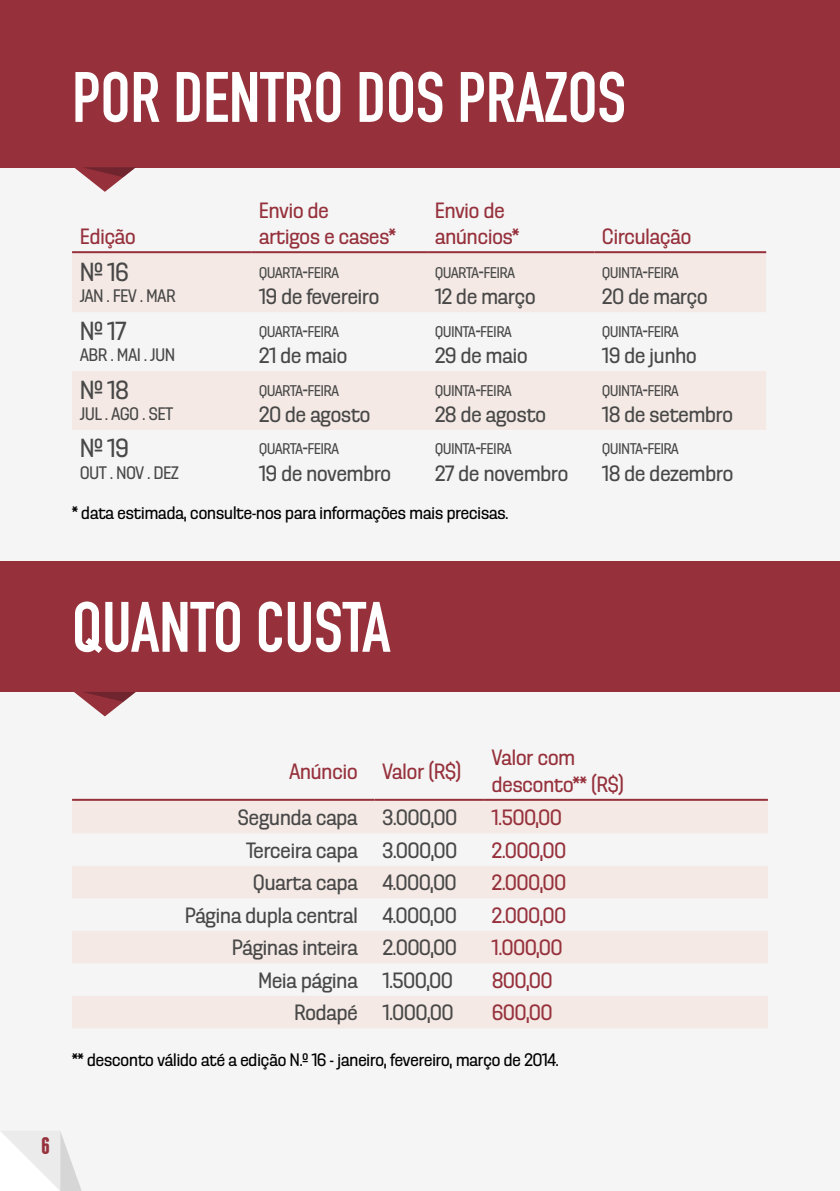
<style>
.page{position:relative;width:840px;height:1191px;background:#fff}
.page>*{position:absolute;margin:0;border:0;box-sizing:border-box;transform-origin:0 0}
.t1{font:700 70px "DIN Condensed";color:#fff}
.t2{font:26px "Dezen Pro";color:#484848}
.t3{font:700 24px "Franchise";color:#96313c}
.t4{font:22px "Dezen Pro";color:#484848}
.t5{font:22px/26.4px "Dezen Pro";color:#96313c}
.t6{font:18px "Dezen Pro";color:#000}
.t7{font:18px "Dezen Pro";color:#484848}
.t8{font:15.4px "Dezen Pro";color:#484848}
.s1{font-size:22px}
</style>
<div class="page">
<div style="left:0;top:0;width:839px;height:1191px;background:#f5f5f5"></div>
<svg style="left:60px;top:1131px;width:22px;height:60px"></svg>
<div style="left:0;top:0;width:839px;height:167px;background:#96313c"></div>
<div style="left:0;top:562px;width:839px;height:130px;background:#96313c"></div>
<svg style="left:72px;top:801px;width:695px;height:227px;fill:#f4e9e4"></svg>
<hr style="left:72px;top:799px;width:302px;height:2px;background:#96313c">
<hr style="left:374px;top:799px;width:109px;height:2px;background:#96313c">
<hr style="left:483px;top:799px;width:284px;height:2px;background:#96313c">
<svg style="left:72px;top:253px;width:693px;height:177px;fill:#f4e9e4"></svg>
<hr style="left:72px;top:251px;width:179px;height:2px;background:#96313c">
<hr style="left:251px;top:251px;width:176px;height:2px;background:#96313c">
<hr style="left:427px;top:251px;width:167px;height:2px;background:#96313c">
<hr style="left:594px;top:251px;width:171px;height:2px;background:#96313c">
<svg style="left:72px;top:167px;width:66px;height:25px"></svg>
<svg style="left:74px;top:692px;width:62px;height:24px"></svg>
<h1 class="t1" style="left:72px;top:56px;width:551px">POR DENTRO DOS PRAZOS</h1>
<p class="t5" style="left:80px;top:223px;width:57px">Edição</p>
<p class="t2" style="left:80px;top:257px;width:50px">Nº 16</p>
<p class="t7" style="left:80px;top:286px;width:88px">jan . fev . mar</p>
<p class="t2" style="left:80px;top:316px;width:48px">Nº 17</p>
<p class="t7" style="left:80px;top:345px;width:94px">abr . mai . jun</p>
<p class="t2" style="left:80px;top:375px;width:50px">Nº 18</p>
<p class="t7" style="left:80px;top:404px;width:94px">jul . ago . set</p>
<p class="t2" style="left:80px;top:434px;width:50px">Nº 19</p>
<p class="t7" style="left:80px;top:463px;width:100px">out . nov . dez</p>
<p class="t5" style="left:259px;top:197px;width:138px">Envio de<br>artigos e cases*</p>
<p class="t5" style="left:435px;top:197px;width:85px">Envio de anúncios*</p>
<p class="t8" style="left:259px;top:264px;width:81px">QUARTA<span class="s1">-</span>FEIRA</p>
<p class="t4" style="left:259px;top:284px;width:121px">19 de fevereiro</p>
<p class="t8" style="left:435px;top:264px;width:81px">QUARTA<span class="s1">-</span>FEIRA</p>
<p class="t4" style="left:435px;top:284px;width:102px">12 de março</p>
<p class="t8" style="left:259px;top:323px;width:81px">QUARTA<span class="s1">-</span>FEIRA</p>
<p class="t4" style="left:259px;top:343px;width:89px">21 de maio</p>
<p class="t8" style="left:435px;top:323px;width:78px">QUINTA<span class="s1">-</span>FEIRA</p>
<p class="t4" style="left:435px;top:343px;width:94px">29 de maio</p>
<p class="t8" style="left:259px;top:382px;width:81px">QUARTA<span class="s1">-</span>FEIRA</p>
<p class="t4" style="left:259px;top:402px;width:113px">20 de agosto</p>
<p class="t8" style="left:435px;top:382px;width:78px">QUINTA<span class="s1">-</span>FEIRA</p>
<p class="t4" style="left:435px;top:402px;width:112px">28 de agosto</p>
<p class="t8" style="left:259px;top:440px;width:81px">QUARTA<span class="s1">-</span>FEIRA</p>
<p class="t4" style="left:259px;top:461px;width:133px">19 de novembro</p>
<p class="t8" style="left:435px;top:440px;width:78px">QUINTA<span class="s1">-</span>FEIRA</p>
<p class="t4" style="left:435px;top:461px;width:135px">27 de novembro</p>
<p class="t6" style="left:72px;top:503px;width:437px">* data estimada, consulte-nos para informações mais precisas.</p>
<h1 class="t1" style="left:72px;top:586px;width:320px">QUANTO CUSTA</h1>
<p class="t5" style="left:602px;top:223px;width:90px">Circulação</p>
<p class="t8" style="left:602px;top:264px;width:78px">QUINTA<span class="s1">-</span>FEIRA</p>
<p class="t4" style="left:602px;top:284px;width:107px">20 de março</p>
<p class="t8" style="left:602px;top:323px;width:78px">QUINTA<span class="s1">-</span>FEIRA</p>
<p class="t4" style="left:602px;top:343px;width:96px">19 de junho</p>
<p class="t8" style="left:602px;top:382px;width:78px">QUINTA<span class="s1">-</span>FEIRA</p>
<p class="t4" style="left:602px;top:402px;width:132px">18 de setembro</p>
<p class="t8" style="left:602px;top:440px;width:78px">QUINTA<span class="s1">-</span>FEIRA</p>
<p class="t4" style="left:602px;top:461px;width:132px">18 de dezembro</p>
<p class="t5" style="left:289px;top:758px;width:173px">Anúncio Valor (R$)</p>
<p class="t5" style="left:491px;top:744px;width:134px">Valor com desconto** (R$)</p>
<p class="t4" style="left:238px;top:805px;width:220px">Segunda capa 3.000,00</p>
<p class="t5" style="left:491px;top:804px;width:71px">1.500,00</p>
<p class="t4" style="left:246px;top:838px;width:212px">Terceira capa 3.000,00</p>
<p class="t5" style="left:491px;top:837px;width:76px">2.000,00</p>
<p class="t4" style="left:253px;top:870px;width:205px">Quarta capa 4.000,00</p>
<p class="t5" style="left:491px;top:869px;width:76px">2.000,00</p>
<p class="t4" style="left:185px;top:903px;width:273px">Página dupla central 4.000,00</p>
<p class="t5" style="left:491px;top:902px;width:76px">2.000,00</p>
<p class="t4" style="left:232px;top:935px;width:226px">Páginas inteira 2.000,00</p>
<p class="t5" style="left:491px;top:934px;width:72px">1.000,00</p>
<p class="t4" style="left:258px;top:968px;width:195px">Meia página 1.500,00</p>
<p class="t5" style="left:491px;top:967px;width:62px">800,00</p>
<p class="t4" style="left:294px;top:1000px;width:160px">Rodapé 1.000,00</p>
<p class="t5" style="left:491px;top:999px;width:62px">600,00</p>
<p class="t6" style="left:72px;top:1049px;width:488px">** desconto válido até a edição N.º 16 - janeiro, fevereiro, março de 2014.</p>
<p class="t3" style="left:41px;top:1134px;width:10px">6</p>
</div>
